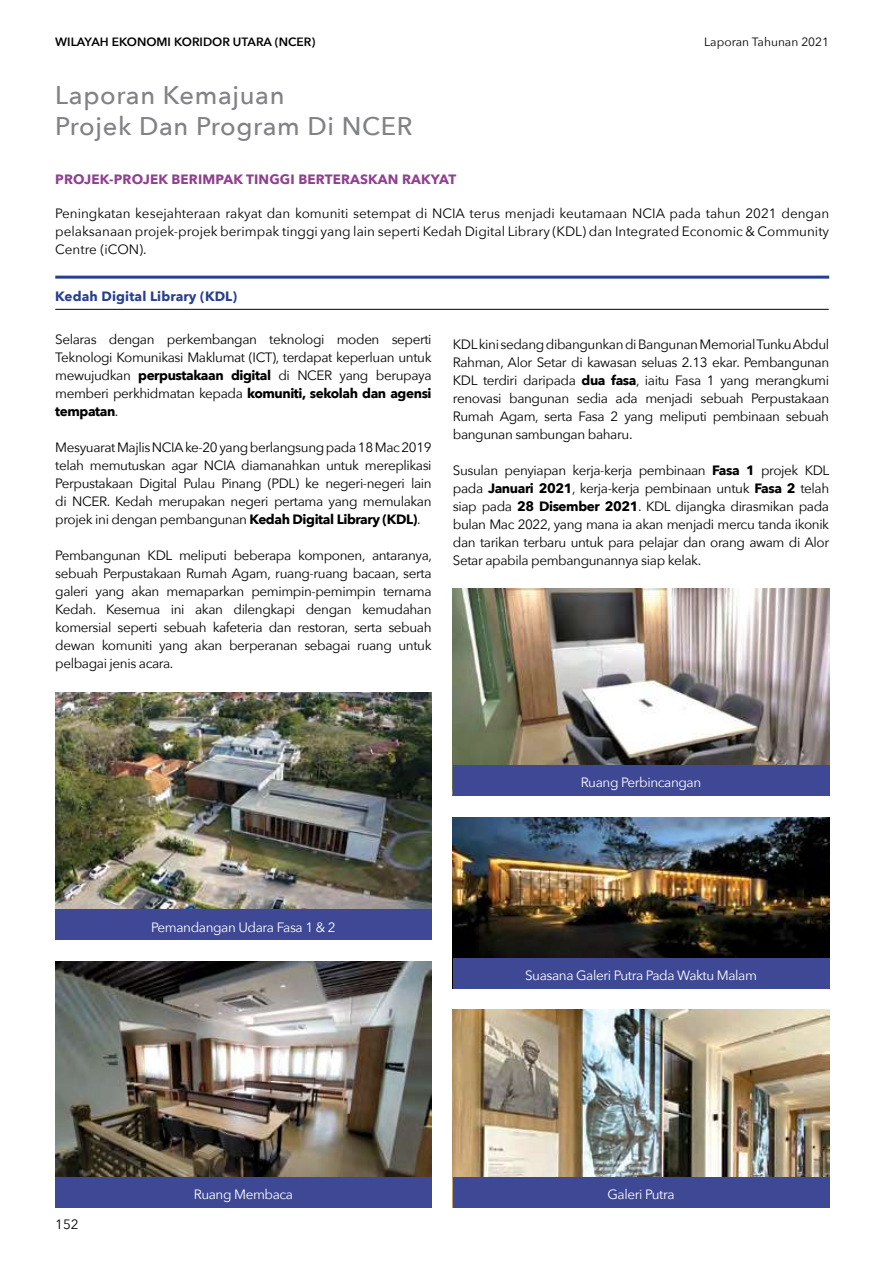
<style>
.page{position:relative;width:893px;height:1263px;background:#fff}
.page>*{position:absolute;margin:0;border:0;box-sizing:border-box;transform-origin:0 0}
.t1{font:500 25.5px/31.5px "Avenir Next";letter-spacing:.025em;color:#808285}
.t2{font:13.5px/18px "Avenir Next";letter-spacing:-.03em;color:#000;text-align:justify}
.t3{font:13.5px "Avenir Next";letter-spacing:-.03em;color:#fff}
.t4{font:700 13.5px "Avenir Next";letter-spacing:.01em;color:#913f91}
.t5{font:700 13.5px "Avenir Next";letter-spacing:.01em;color:#25408f}
.t6{font:600 12px "Avenir Next";color:#000}
.t7{font:12px "Avenir Next";color:#000}
.s1{font-weight:700}
</style>
<div class="page">
<img style="left:55px;top:961px;width:377px;height:216px">
<img style="left:55px;top:692px;width:377px;height:217px">
<div style="left:55px;top:909px;width:377px;height:31px;background:#3e4895"></div>
<div style="left:55px;top:1177px;width:377px;height:31px;background:#3e4895"></div>
<img style="left:453px;top:589px;width:376px;height:176px">
<div style="left:453px;top:765px;width:376px;height:31px;background:#3e4895"></div>
<img style="left:453px;top:817px;width:376px;height:141px">
<div style="left:453px;top:958px;width:376px;height:31px;background:#3e4895"></div>
<img style="left:453px;top:1010px;width:376px;height:167px">
<div style="left:453px;top:1177px;width:376px;height:31px;background:#3e4895"></div>
<hr style="left:55px;top:276px;width:774px;height:3px;background:#25408f">
<hr style="left:55px;top:309px;width:774px;height:1px;background:#000">
<p class="t6" style="left:55px;top:32px;width:262px">WILAYAH EKONOMI KORIDOR UTARA (NCER)</p>
<p class="t7" style="left:704px;top:32px;width:127px">Laporan Tahunan 2021</p>
<h1 class="t1" style="left:55px;top:78px;width:359px">Laporan Kemajuan<br>Projek Dan Program Di NCER</h1>
<p class="t4" style="left:55px;top:167px;width:402px">PROJEK-PROJEK BERIMPAK TINGGI BERTERASKAN RAKYAT</p>
<p class="t2" style="left:55px;top:204px;width:775px">Peningkatan kesejahteraan rakyat dan komuniti setempat di NCIA terus menjadi keutamaan NCIA pada tahun 2021 dengan pelaksanaan projek-projek berimpak tinggi yang lain seperti Kedah Digital Library (KDL) dan Integrated Economic &amp; Community Centre (iCON).</p>
<p class="t5" style="left:55px;top:284px;width:183px">Kedah Digital Library (KDL)</p>
<p class="t2" style="left:55px;top:330px;width:378px">Selaras dengan perkembangan teknologi moden seperti Teknologi Komunikasi Maklumat (ICT), terdapat keperluan untuk mewujudkan <span class="s1">perpustakaan digital</span> di NCER yang berupaya memberi perkhidmatan kepada <span class="s1">komuniti, sekolah dan agensi tempatan</span>.</p>
<p class="t2" style="left:55px;top:438px;width:378px">Mesyuarat Majlis NCIA ke-20 yang berlangsung pada 18 Mac 2019 telah memutuskan agar NCIA diamanahkan untuk mereplikasi Perpustakaan Digital Pulau Pinang (PDL) ke negeri-negeri lain di NCER. Kedah merupakan negeri pertama yang memulakan projek ini dengan pembangunan <span class="s1">Kedah Digital Library (KDL)</span>.</p>
<p class="t2" style="left:55px;top:546px;width:378px">Pembangunan KDL meliputi beberapa komponen, antaranya, sebuah Perpustakaan Rumah Agam, ruang-ruang bacaan, serta galeri yang akan memaparkan pemimpin-pemimpin ternama Kedah. Kesemua ini akan dilengkapi dengan kemudahan komersial seperti sebuah kafeteria dan restoran, serta sebuah dewan komuniti yang akan berperanan sebagai ruang untuk pelbagai jenis acara.</p>
<p class="t2" style="left:453px;top:334px;width:378px">KDL kini sedang dibangunkan di Bangunan Memorial Tunku Abdul Rahman, Alor Setar di kawasan seluas 2.13 ekar. Pembangunan KDL terdiri daripada <span class="s1">dua fasa</span>, iaitu Fasa 1 yang merangkumi renovasi bangunan sedia ada menjadi sebuah Perpustakaan Rumah Agam, serta Fasa 2 yang meliputi pembinaan sebuah bangunan sambungan baharu.</p>
<p class="t2" style="left:453px;top:460px;width:378px">Susulan penyiapan kerja-kerja pembinaan <span class="s1">Fasa 1</span> projek KDL pada <span class="s1">Januari 2021</span>, kerja-kerja pembinaan untuk <span class="s1">Fasa 2</span> telah siap pada <span class="s1">28 Disember 2021</span>. KDL dijangka dirasmikan pada bulan Mac 2022, yang mana ia akan menjadi mercu tanda ikonik dan tarikan terbaru untuk para pelajar dan orang awam di Alor Setar apabila pembangunannya siap kelak.</p>
<p class="t3" style="left:151px;top:915px;width:186px">Pemandangan Udara Fasa 1 &amp; 2</p>
<p class="t2" style="left:55px;top:1215px;width:25px">152</p>
<p class="t3" style="left:194px;top:1183px;width:101px">Ruang Membaca</p>
<p class="t3" style="left:581px;top:771px;width:122px">Ruang Perbincangan</p>
<p class="t3" style="left:525px;top:964px;width:233px">Suasana Galeri Putra Pada Waktu Malam</p>
<p class="t3" style="left:607px;top:1183px;width:69px">Galeri Putra</p>
</div>
